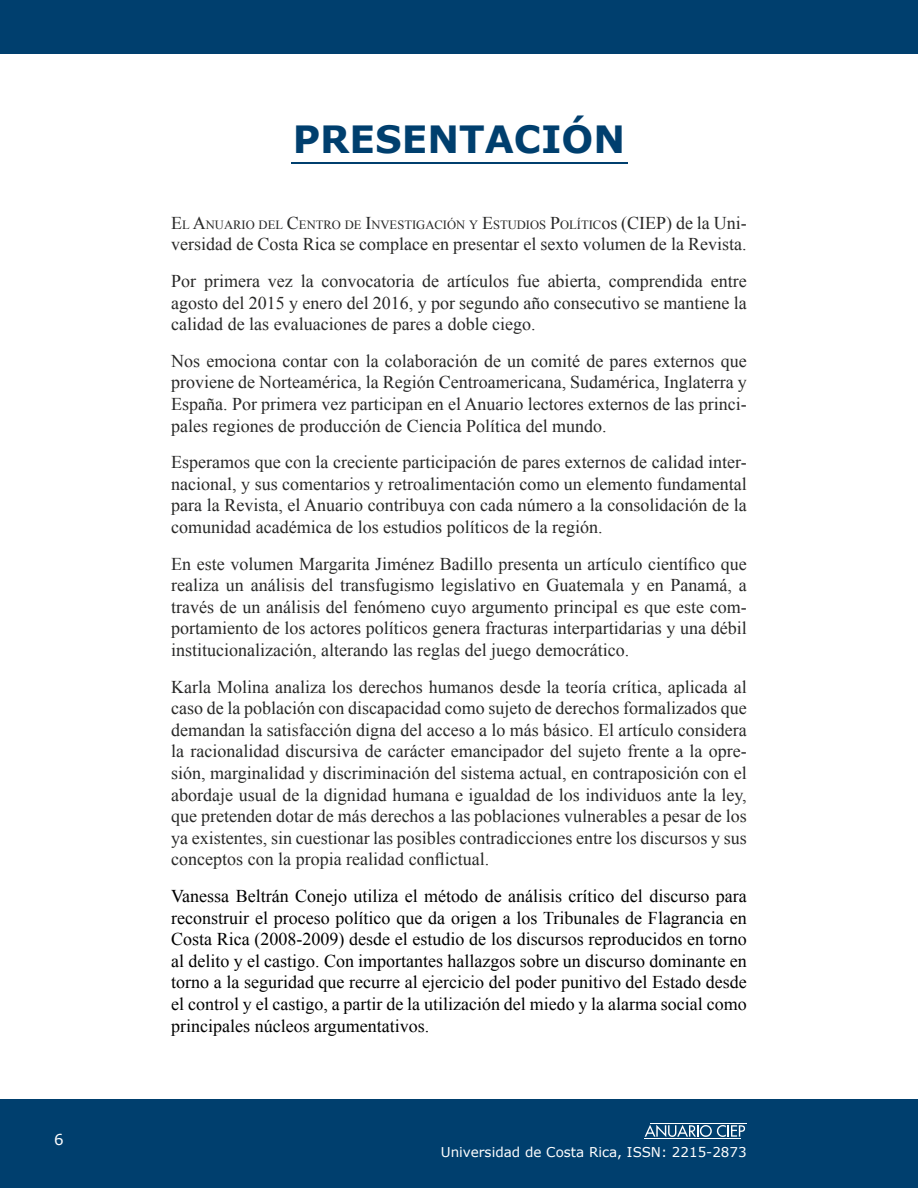
<style>
.page{position:relative;width:918px;height:1188px;background:#fff}
.page>*{position:absolute;margin:0;border:0;box-sizing:border-box;transform-origin:0 0}
.t1{font:700 37.5px "Verdana";color:#003f6e}
.t2{font:18px/21.6px "Times New Roman";color:#282827;text-align:justify}
.t3{font:18px/21.6px "Times New Roman";color:#000;text-align:justify}
.t4{font:15px "Verdana";color:#fff}
.t5{font:13.5px "Verdana";color:#fff}
.t6{font:12.6px "Times New Roman";color:#282827}
.s1{font-size:18px}
</style>
<div class="page">
<div style="left:0;top:1099px;width:918px;height:89px;background:#003f6e"></div>
<div style="left:0;top:0;width:918px;height:54px;background:#003f6e"></div>
<svg style="left:645px;top:1125px;width:100px;height:12px"></svg>
<hr style="left:650px;top:1123px;width:97px;height:1px;background:#fff">
<hr style="left:644px;top:1138px;width:97px;height:1px;background:#fff">
<hr style="left:291px;top:162px;width:336px;height:2px;background:#003f6e">
<p class="t4" style="left:54px;top:1130px;width:11px">6</p>
<h1 class="t1" style="left:293px;top:115px;width:334px">PRESENTACIÓN</h1>
<p class="t6" style="left:171px;top:216px;width:577px"><span class="s1">E</span>L <span class="s1">A</span>NUARIO DEL <span class="s1">C</span>ENTRO DE <span class="s1">I</span>NVESTIGACIÓN Y <span class="s1">E</span>STUDIOS <span class="s1">P</span>OLÍTIC<span class="s1">os (CIEP) de la Uni-</span></p>
<p class="t2" style="left:171px;top:226px;width:577px;line-height:36.6px">versidad de Costa Rica se complace en presentar el sexto volumen de la Revista.<br>Por primera vez la convocatoria de artículos fue abierta, comprendida entre</p>
<p class="t2" style="left:171px;top:291px;width:577px">agosto del 2015 y enero del 2016, y por segundo año consecutivo se mantiene la calidad de las evaluaciones de pares a doble ciego.</p>
<p class="t2" style="left:171px;top:350px;width:577px">Nos emociona contar con la colaboración de un comité de pares externos que proviene de Norteamérica, la Región Centroamericana, Sudamérica, Inglaterra y España. Por primera vez participan en el Anuario lectores externos de las princi&shy;pales regiones de producción de Ciencia Política del mundo.</p>
<p class="t2" style="left:171px;top:451px;width:577px">Esperamos que con la creciente participación de pares externos de calidad inter&shy;nacional, y sus comentarios y retroalimentación como un elemento fundamental para la Revista, el Anuario contribuya con cada número a la consolidación de la comunidad académica de los estudios políticos de la región.</p>
<p class="t2" style="left:171px;top:552px;width:577px">En este volumen Margarita Jiménez Badillo presenta un artículo científico que realiza un análisis del transfugismo legislativo en Guatemala y en Panamá, a través de un análisis del fenómeno cuyo argumento principal es que este com&shy;portamiento de los actores políticos genera fracturas interpartidarias y una débil institucionalización, alterando las reglas del juego democrático.</p>
<p class="t2" style="left:171px;top:675px;width:577px">Karla Molina analiza los derechos humanos desde la teoría crítica, aplicada al caso de la población con discapacidad como sujeto de derechos formalizados que demandan la satisfacción digna del acceso a lo más básico. El artículo considera la racionalidad discursiva de carácter emancipador del sujeto frente a la opre&shy;sión, marginalidad y discriminación del sistema actual, en contraposición con el abordaje usual de la dignidad humana e igualdad de los individuos ante la ley, que pretenden dotar de más derechos a las poblaciones vulnerables a pesar de los ya existentes, sin cuestionar las posibles contradicciones entre los discursos y sus conceptos con la propia realidad conflictual.</p>
<p class="t3" style="left:171px;top:885px;width:577px">Vanessa Beltrán Conejo utiliza el método de análisis crítico del discurso para reconstruir el proceso político que da origen a los Tribunales de Flagrancia en Costa Rica (2008-2009) desde el estudio de los discursos reproducidos en torno al delito y el castigo. Con importantes hallazgos sobre un discurso dominante en torno a la seguridad que recurre al ejercicio del poder punitivo del Estado desde el control y el castigo, a partir de la utilización del miedo y la alarma social como principales núcleos argumentativos.</p>
<p class="t5" style="left:441px;top:1143px;width:307px">Universidad de Costa Rica, ISSN: 2215-2873</p>
</div>
